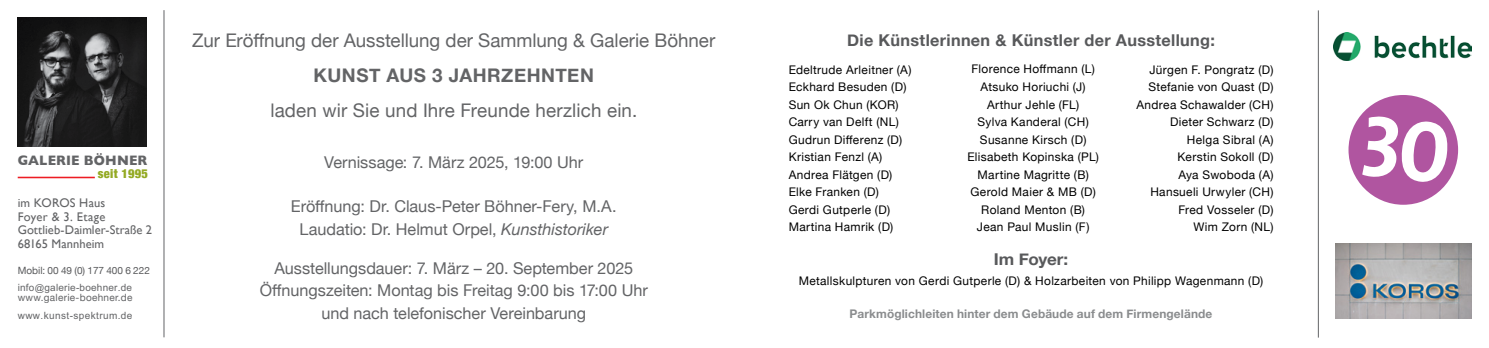
<style>
.page{position:relative;width:1489px;height:348px;background:#fff}
.page>*{position:absolute;margin:0;border:0;box-sizing:border-box;transform-origin:0 0}
.t1{font:18.75px "Helvetica Neue";color:#636466}
.t2{font:700 18.75px "Helvetica Neue";letter-spacing:.025em;color:#636466}
.t3{font:16.25px/22.5px "Helvetica Neue";color:#636466;text-align:center}
.t4{font:700 16.25px "Helvetica Neue";letter-spacing:.02em;color:#58595b}
.t5{font:700 16.25px "Helvetica Neue";letter-spacing:.02em;color:#58595b;scale:1.05 1}
.t6{font:700 13.88px "Gill Sans";letter-spacing:.01em;color:#636466;scale:.94 1}
.t7{font:12.5px/13.8px "Gill Sans";letter-spacing:.005em;color:#636466}
.t8{font:900 condensed 12.5px "Helvetica Neue";letter-spacing:.02em;color:#94aa24}
.t9{font:11.88px/17.5px "Helvetica Neue";letter-spacing:.03em;color:#000;text-align:center}
.t10{font:700 11.88px "Helvetica Neue";letter-spacing:.01em;color:#8a8c8e}
.t11{font:10px "Helvetica Neue";color:#58595b}
.t12{font:10px "Helvetica Armenian";letter-spacing:.02em;color:#636466}
.t13{font:10px "Helvetica Neue";letter-spacing:.03em;color:#636466}
.t14{font:10px "Helvetica Armenian";letter-spacing:.04em;color:#636466}
.s1{font-size:9.38px}
.s2{font-style:italic}
</style>
<div class="page">
<hr style="left:163px;top:10px;width:1px;height:327px;background:#636466">
<hr style="left:1317px;top:10px;width:1px;height:327px;background:#636466">
<img style="left:18px;top:18px;width:129px;height:129px">
<hr style="left:18px;top:176px;width:77px;height:2px;background:#ed1d24">
<img style="left:1335px;top:243px;width:135px;height:75px">
<img style="left:1333px;top:33px;width:137px;height:27px">
<div style="left:1348px;top:95px;width:109px;height:109px;background:#b055a0;border-radius:50%"></div>
<p class="t6" style="left:18px;top:148px;width:139px">GALERIE BÖHNER</p>
<p class="t8" style="left:98px;top:163px;width:52px">seit 1995</p>
<p class="t7" style="left:18px;top:195px;width:136px">im KOROS Haus<br>Foyer &amp; 3. Etage<br>Gottlieb-Daimler-Straße 2<br>68165 Mannheim</p>
<p class="t11" style="left:18px;top:263px;width:134px">Mobil: 00 49 (0) 177 400 6 222</p>
<p class="t12" style="left:18px;top:282px;width:116px">info<span class="s1">@</span>galerie-boehner.de</p>
<p class="t13" style="left:18px;top:290px;width:116px">www.galerie-boehner.de</p>
<p class="t14" style="left:18px;top:309px;width:116px">www.kunst-spektrum.de</p>
<h1 class="t1" style="left:192px;top:26px;width:524px">Zur Eröffnung der Ausstellung der Sammlung &amp; Galerie Böhner</h1>
<h1 class="t2" style="left:313px;top:60px;width:282px">KUNST AUS 3 JAHRZEHNTEN</h1>
<h1 class="t1" style="left:270px;top:96px;width:368px">laden wir Sie und Ihre Freunde herzlich ein.</h1>
<h2 class="t3" style="left:324px;top:152px;width:260px">Vernissage: 7. März 2025, 19:00 Uhr</h2>
<h2 class="t3" style="left:291px;top:196px;width:327px">Eröffnung: Dr. Claus-Peter Böhner-Fery, M.A.<br>Laudatio: Dr. Helmut Orpel, <span class="s2">Kunsthistoriker</span></h2>
<h2 class="t3" style="left:260px;top:257px;width:389px">Ausstellungsdauer: 7. März – 20. September 2025<br>Öffnungszeiten: Montag bis Freitag 9:00 bis 17:00 Uhr und nach telefonischer Vereinbarung</h2>
<h2 class="t4" style="left:847px;top:27px;width:369px">Die Künstlerinnen &amp; Künstler der Ausstellung:</h2>
<p class="t9" style="left:967px;top:61px;width:133px">Florence Hoffmann (L)<br>Atsuko Horiuchi (J)<br>Arthur Jehle (FL)<br>Sylva Kanderal (CH)<br>Susanne Kirsch (D)<br>Elisabeth Kopinska (PL)<br>Martine Magritte (B)<br>Gerold Maier &amp; MB (D)<br>Roland Menton (B)<br>Jean Paul Muslin (F)</p>
<p class="t9" style="left:788px;top:61px;width:124px;text-align:left">Edeltrude Arleitner (A)<br>Eckhard Besuden (D)<br>Sun Ok Chun (KOR)<br>Carry van Delft (NL)<br>Gudrun Differenz (D)<br>Kristian Fenzl (A)<br>Andrea Flätgen (D)<br>Elke Franken (D)<br>Gerdi Gutperle (D)<br>Martina Hamrik (D)</p>
<p class="t9" style="left:1136px;top:61px;width:138px;text-align:right">Jürgen F. Pongratz (D)<br>Stefanie von Quast (D)<br>Andrea Schawalder (CH)<br>Dieter Schwarz (D)<br>Helga Sibral (A)<br>Kerstin Sokoll (D)<br>Aya Swoboda (A)<br>Hansueli Urwyler (CH)<br>Fred Vosseler (D)<br>Wim Zorn (NL)</p>
<h2 class="t5" style="left:993px;top:245px;width:72px">Im Foyer:</h2>
<p class="t9" style="left:798px;top:272px;width:466px">Metallskulpturen von Gerdi Gutperle (D) &amp; Holzarbeiten von Philipp Wagenmann (D)</p>
<p class="t10" style="left:849px;top:304px;width:364px">Parkmöglichleiten hinter dem Gebäude auf dem Firmengelände</p>
</div>
